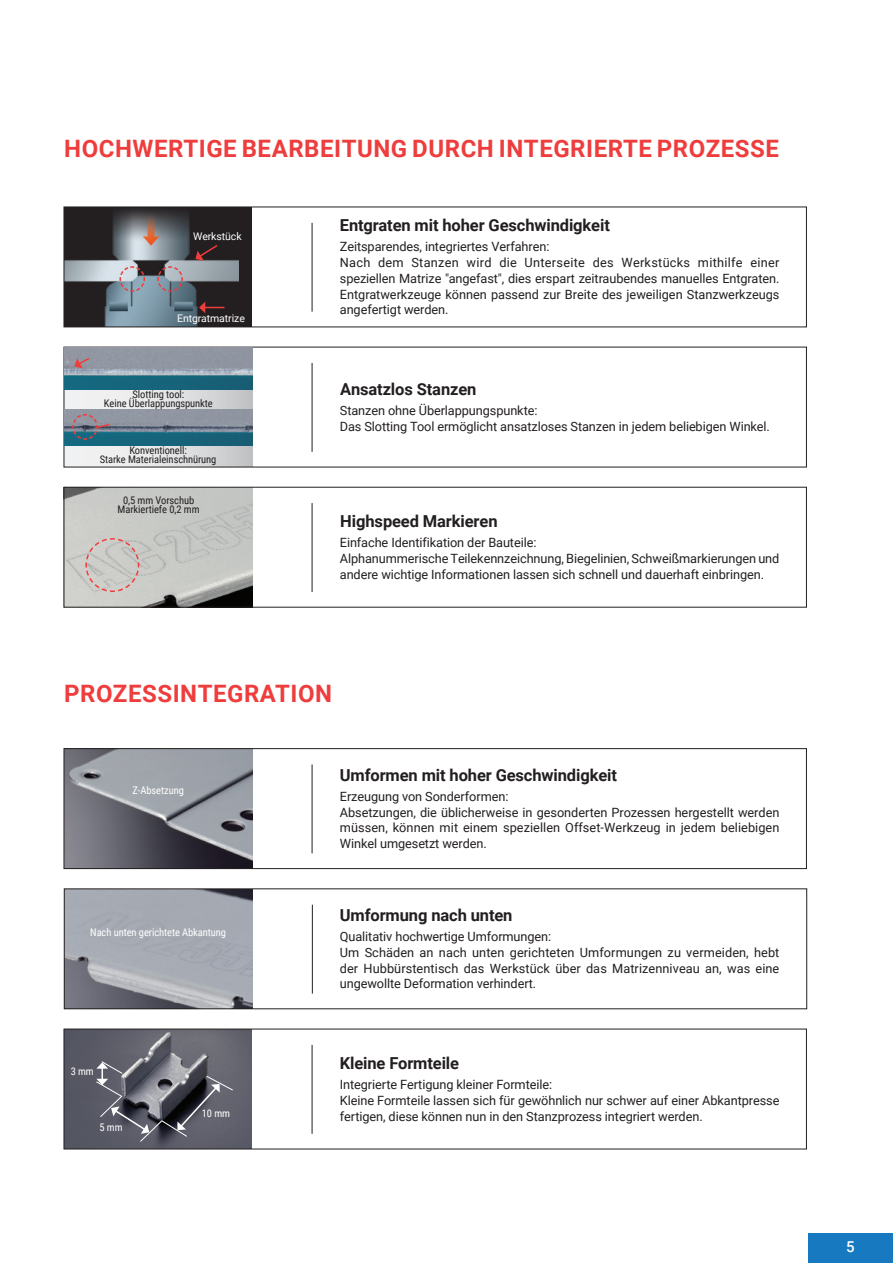
<style>
.page{position:relative;width:893px;height:1263px;background:#fff}
.page>*{position:absolute;margin:0;border:0;box-sizing:border-box;transform-origin:0 0}
.t1{font:700 24px "Roboto";letter-spacing:.02em;color:#ee3d3c}
.t2{font:700 16.5px "Roboto";letter-spacing:-.01em;color:#231f20}
.t3{font:500 15px "Roboto";color:#fff}
.t4{font:12.75px/15.8px "Roboto";letter-spacing:-.01em;color:#231f20;text-align:justify}
.t5{font:10.5px/9px "Roboto Condensed";letter-spacing:-.005em;color:#231f20;text-align:center}
.t6{font:10.5px "Roboto Condensed";letter-spacing:-.005em;color:#fff}
.t7{font:10.5px "Roboto";letter-spacing:-.01em;color:#fff}
</style>
<div class="page">
<div style="left:808px;top:1233px;width:85px;height:30px;background:#177ac0"></div>
<img style="left:66px;top:891px;width:186px;height:116px">
<div style="left:64px;top:889px;width:743px;height:120px;border:1px solid #231f20"></div>
<hr style="left:312px;top:905px;width:1px;height:88px;background:#231f20">
<div style="left:64px;top:207px;width:188px;height:120px;background:#231f20"></div>
<img style="left:66px;top:209px;width:173px;height:116px">
<div style="left:64px;top:207px;width:743px;height:120px;border:1px solid #231f20"></div>
<hr style="left:312px;top:223px;width:1px;height:89px;background:#231f20">
<svg style="left:119px;top:265px;width:27px;height:28px"></svg>
<svg style="left:157px;top:265px;width:27px;height:28px"></svg>
<svg style="left:199px;top:302px;width:26px;height:11px"></svg>
<svg style="left:195px;top:243px;width:24px;height:18px"></svg>
<svg style="left:66px;top:389px;width:187px;height:76px"></svg>
<hr style="left:312px;top:363px;width:1px;height:89px;background:#231f20">
<img style="left:64px;top:347px;width:189px;height:42px">
<img style="left:64px;top:409px;width:189px;height:36px">
<svg style="left:74px;top:356px;width:17px;height:12px"></svg>
<svg style="left:72px;top:413px;width:39px;height:27px"></svg>
<img style="left:66px;top:489px;width:186px;height:116px">
<div style="left:64px;top:487px;width:743px;height:120px;border:1px solid #231f20"></div>
<hr style="left:312px;top:503px;width:1px;height:89px;background:#231f20">
<svg style="left:85px;top:537px;width:55px;height:56px"></svg>
<img style="left:66px;top:750px;width:186px;height:117px">
<div style="left:64px;top:748px;width:743px;height:121px;border:1px solid #231f20"></div>
<hr style="left:312px;top:764px;width:1px;height:89px;background:#231f20">
<img style="left:66px;top:1031px;width:186px;height:116px">
<div style="left:64px;top:1029px;width:743px;height:120px;border:1px solid #231f20"></div>
<hr style="left:312px;top:1045px;width:1px;height:89px;background:#231f20">
<svg style="left:95px;top:1061px;width:139px;height:81px"></svg>
<p class="t1" style="left:64px;top:132px;width:716px">HOCHWERTIGE BEARBEITUNG DURCH INTEGRIERTE PROZESSE</p>
<p class="t7" style="left:193px;top:229px;width:50px">Werkstück</p>
<p class="t7" style="left:177px;top:311px;width:69px">Entgratmatrize</p>
<p class="t5" style="left:104px;top:390px;width:110px">Slotting tool:<br>Keine Überlappungspunkte</p>
<p class="t5" style="left:100px;top:446px;width:118px">Konventionell:<br>Starke Materialeinschnürung</p>
<p class="t5" style="left:118px;top:495px;width:84px">0,5 mm Vorschub<br>Markiertiefe 0,2 mm</p>
<p class="t2" style="left:340px;top:214px;width:272px">Entgraten mit hoher Geschwindigkeit</p>
<p class="t4" style="left:340px;top:238px;width:211px">Zeitsparendes, integriertes Verfahren:</p>
<p class="t4" style="left:340px;top:254px;width:441px">Nach dem Stanzen wird die Unterseite des Werkstücks mithilfe einer speziellen Matrize "angefast", dies erspart zeitraubendes manuelles Entgraten.<br>Entgratwerkzeuge können passend zur Breite des jeweiligen Stanzwerkzeugs angefertigt werden.</p>
<p class="t2" style="left:340px;top:378px;width:138px">Ansatzlos Stanzen</p>
<p class="t4" style="left:340px;top:402px;width:199px">Stanzen ohne Überlappungspunkte:</p>
<p class="t4" style="left:340px;top:418px;width:432px">Das Slotting Tool ermöglicht ansatzloses Stanzen in jedem beliebigen Winkel.</p>
<p class="t2" style="left:340px;top:510px;width:159px">Highspeed Markieren</p>
<p class="t4" style="left:340px;top:534px;width:198px">Einfache Identifikation der Bauteile:</p>
<p class="t4" style="left:340px;top:550px;width:441px">Alphanummerische Teilekennzeichnung, Biegelinien, Schweißmarkierungen und andere wichtige Informationen lassen sich schnell und dauerhaft einbringen.</p>
<p class="t1" style="left:64px;top:677px;width:269px">PROZESSINTEGRATION</p>
<p class="t6" style="left:133px;top:783px;width:53px">Z-Absetzung</p>
<p class="t6" style="left:90px;top:925px;width:137px">Nach unten gerichtete Abkantung</p>
<p class="t6" style="left:71px;top:1064px;width:25px">3 mm</p>
<p class="t6" style="left:99px;top:1119px;width:25px">5 mm</p>
<p class="t6" style="left:202px;top:1105px;width:30px">10 mm</p>
<p class="t2" style="left:340px;top:763px;width:279px">Umformen mit hoher Geschwindigkeit</p>
<p class="t4" style="left:340px;top:788px;width:170px">Erzeugung von Sonderformen:</p>
<p class="t4" style="left:340px;top:804px;width:441px">Absetzungen, die üblicherweise in gesonderten Prozessen hergestellt werden müssen, können mit einem speziellen Offset-Werkzeug in jedem beliebigen Winkel umgesetzt werden.</p>
<p class="t2" style="left:340px;top:904px;width:174px">Umformung nach unten</p>
<p class="t4" style="left:340px;top:928px;width:213px">Qualitativ hochwertige Umformungen:</p>
<p class="t4" style="left:340px;top:944px;width:441px">Um Schäden an nach unten gerichteten Umformungen zu vermeiden, hebt der Hubbürstentisch das Werkstück über das Matrizenniveau an, was eine ungewollte Deformation verhindert.</p>
<p class="t2" style="left:340px;top:1052px;width:121px">Kleine Formteile</p>
<p class="t4" style="left:340px;top:1076px;width:214px">Integrierte Fertigung kleiner Formteile:</p>
<p class="t4" style="left:340px;top:1092px;width:441px">Kleine Formteile lassen sich für gewöhnlich nur schwer auf einer Abkantpresse fertigen, diese können nun in den Stanzprozess integriert werden.</p>
<p class="t3" style="left:846px;top:1236px;width:10px">5</p>
</div>
